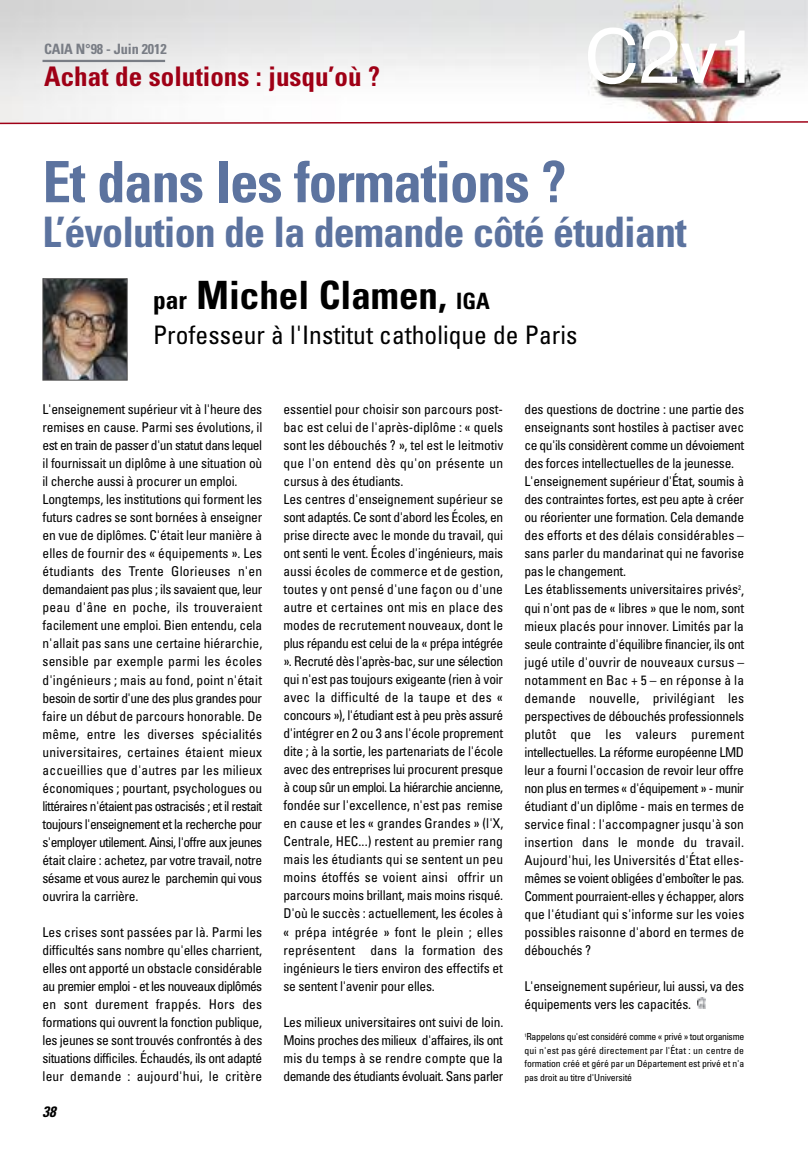
<style>
.page{position:relative;width:808px;height:1149px;background:#fff}
.page>*{position:absolute;margin:0;border:0;box-sizing:border-box;transform-origin:0 0}
.t1{font:75px "Helvetica";color:#fff}
.t2{font:700 condensed 57px "Univers";letter-spacing:-.02em;color:#5c739f}
.t3{font:700 condensed 42px "Univers";letter-spacing:-.02em;color:#5c739f}
.t4{font:700 condensed 39px "Univers";color:#000}
.t5{font:700 condensed 27px "Univers";color:#9f0016}
.t6{font:condensed 25.5px "Univers";color:#000}
.t7{font:italic 700 condensed 15px "Univers";color:#000}
.t8{font:700 condensed 14.25px "Univers";letter-spacing:-.01em;color:#797d85}
.t9{font:condensed 13.5px/18px "Univers";letter-spacing:-.01em;color:#000}
.t10{font:condensed 9.75px/13.5px "Univers";letter-spacing:-.015em;color:#000;text-align:justify}
.s1{font-size:25.5px}
.s2{font-size:22.5px}
</style>
<div class="page">
<img style="left:0;top:0;width:808px;height:119px">
<svg style="left:0;top:119px;width:808px;height:6px"></svg>
<svg style="left:697px;top:997px;width:9px;height:10px"></svg>
<img style="left:45px;top:280px;width:81px;height:98px">
<div style="left:43px;top:278px;width:85px;height:102px;border:1px solid #4d4d4d"></div>
<hr style="left:43px;top:60px;width:122px;height:2px;background:#797d85">
<p class="t8" style="left:44px;top:44px;width:124px">CAIA N°98 - Juin 2012</p>
<h3 class="t5" style="left:44px;top:66px;width:337px">Achat de solutions : jusqu’où ?</h3>
<h1 class="t1" style="left:585px;top:25px;width:177px">C2v1</h1>
<h2 class="t2" style="left:43px;top:161px;width:525px">Et dans les formations ?</h2>
<h3 class="t3" style="left:43px;top:217px;width:646px">L’évolution de la demande côté étudiant</h3>
<h3 class="t4" style="left:153px;top:281px;width:338px"><span class="s1">par</span> Michel Clamen, <span class="s2">IGA</span></h3>
<h3 class="t6" style="left:153px;top:325px;width:426px">Professeur à l'Institut catholique de Paris</h3>
<p class="t9" style="left:43px;top:401px;width:221px">L'enseignement supérieur vit à l'heure des remises en cause. Parmi ses évolutions, il est en train de passer d'un statut dans lequel il fournissait un diplôme à une situation où il cherche aussi à procurer un emploi.<br>Longtemps, les institutions qui forment les futurs cadres se sont bornées à enseigner en vue de diplômes. C'était leur manière à elles de fournir des « équipements ». Les étudiants des Trente Glorieuses n'en demandaient pas plus ; ils savaient que, leur peau d'âne en poche, ils trouveraient facilement une emploi. Bien entendu, cela n'allait pas sans une certaine hiérarchie, sensible par exemple parmi les écoles d'ingénieurs ; mais au fond, point n'était besoin de sortir d'une des plus grandes pour faire un début de parcours honorable. De même, entre les diverses spécialités universitaires, certaines étaient mieux accueillies que d'autres par les milieux économiques ; pourtant, psychologues ou littéraires n'étaient pas ostracisés ; et il restait toujours l'enseignement et la recherche pour s'employer utilement. Ainsi, l'offre aux jeunes était claire : achetez, par votre travail, notre sésame et vous aurez le parchemin qui vous ouvrira la carrière.</p>
<p class="t9" style="left:43px;top:923px;width:221px;text-align:justify">Les crises sont passées par là. Parmi les difficultés sans nombre qu'elles charrient, elles ont apporté un obstacle considérable au premier emploi - et les nouveaux diplômés en sont durement frappés. Hors des formations qui ouvrent la fonction publique, les jeunes se sont trouvés confrontés à des situations difficiles. Échaudés, ils ont adapté leur demande : aujourd'hui, le critère</p>
<p class="t7" style="left:43px;top:1106px;width:15px">38</p>
<p class="t9" style="left:283px;top:401px;width:221px">essentiel pour choisir son parcours post&shy;bac est celui de l'après-diplôme : « quels sont les débouchés ? », tel est le leitmotiv que l'on entend dès qu'on présente un cursus à des étudiants.<br>Les centres d'enseignement supérieur se sont adaptés. Ce sont d'abord les Écoles, en prise directe avec le monde du travail, qui ont senti le vent. Écoles d'ingénieurs, mais aussi écoles de commerce et de gestion, toutes y ont pensé d'une façon ou d'une autre et certaines ont mis en place des modes de recrutement nouveaux, dont le plus répandu est celui de la « prépa intégrée ». Recruté dès l'après-bac, sur une sélection qui n'est pas toujours exigeante (rien à voir avec la difficulté de la taupe et des « concours »), l'étudiant est à peu près assuré d'intégrer en 2 ou 3 ans l'école proprement dite ; à la sortie, les partenariats de l'école avec des entreprises lui procurent presque à coup sûr un emploi. La hiérarchie ancienne, fondée sur l'excellence, n'est pas remise en cause et les « grandes Grandes » (l'X, Centrale, HEC...) restent au premier rang mais les étudiants qui se sentent un peu moins étoffés se voient ainsi offrir un parcours moins brillant, mais moins risqué.<br>D'où le succès : actuellement, les écoles à « prépa intégrée » font le plein ; elles représentent dans la formation des ingénieurs le tiers environ des effectifs et se sentent l'avenir pour elles.</p>
<p class="t9" style="left:283px;top:1013px;width:221px;text-align:justify">Les milieux universitaires ont suivi de loin.<br>Moins proches des milieux d'affaires, ils ont mis du temps à se rendre compte que la demande des étudiants évoluait. Sans parler</p>
<p class="t9" style="left:524px;top:401px;width:221px">des questions de doctrine : une partie des enseignants sont hostiles à pactiser avec ce qu'ils considèrent comme un dévoiement des forces intellectuelles de la jeunesse.<br>L'enseignement supérieur d'État, soumis à des contraintes fortes, est peu apte à créer ou réorienter une formation. Cela demande des efforts et des délais considérables – sans parler du mandarinat qui ne favorise pas le changement.<br>Les établissements universitaires privés<sup>2</sup>, qui n'ont pas de « libres » que le nom, sont mieux placés pour innover. Limités par la seule contrainte d'équilibre financier, ils ont jugé utile d'ouvrir de nouveaux cursus – notamment en Bac + 5 – en réponse à la demande nouvelle, privilégiant les perspectives de débouchés professionnels plutôt que les valeurs purement intellectuelles. La réforme européenne LMD leur a fourni l'occasion de revoir leur offre non plus en termes « d'équipement » - munir étudiant d'un diplôme - mais en termes de service final : l'accompagner jusqu'à son insertion dans le monde du travail.<br>Aujourd'hui, les Universités d'État elles&shy;mêmes se voient obligées d'emboîter le pas.<br>Comment pourraient-elles y échapper, alors que l'étudiant qui s'informe sur les voies possibles raisonne d'abord en termes de débouchés ?</p>
<p class="t9" style="left:524px;top:977px;width:221px">L'enseignement supérieur, lui aussi, va des équipements vers les capacités.</p>
<p class="t10" style="left:524px;top:1030px;width:221px"><sup>1</sup>Rappelons qu'est considéré comme « privé » tout organisme qui n'est pas géré directement par l'État : un centre de formation créé et géré par un Département est privé et n'a pas droit au titre d'Université</p>
</div>
